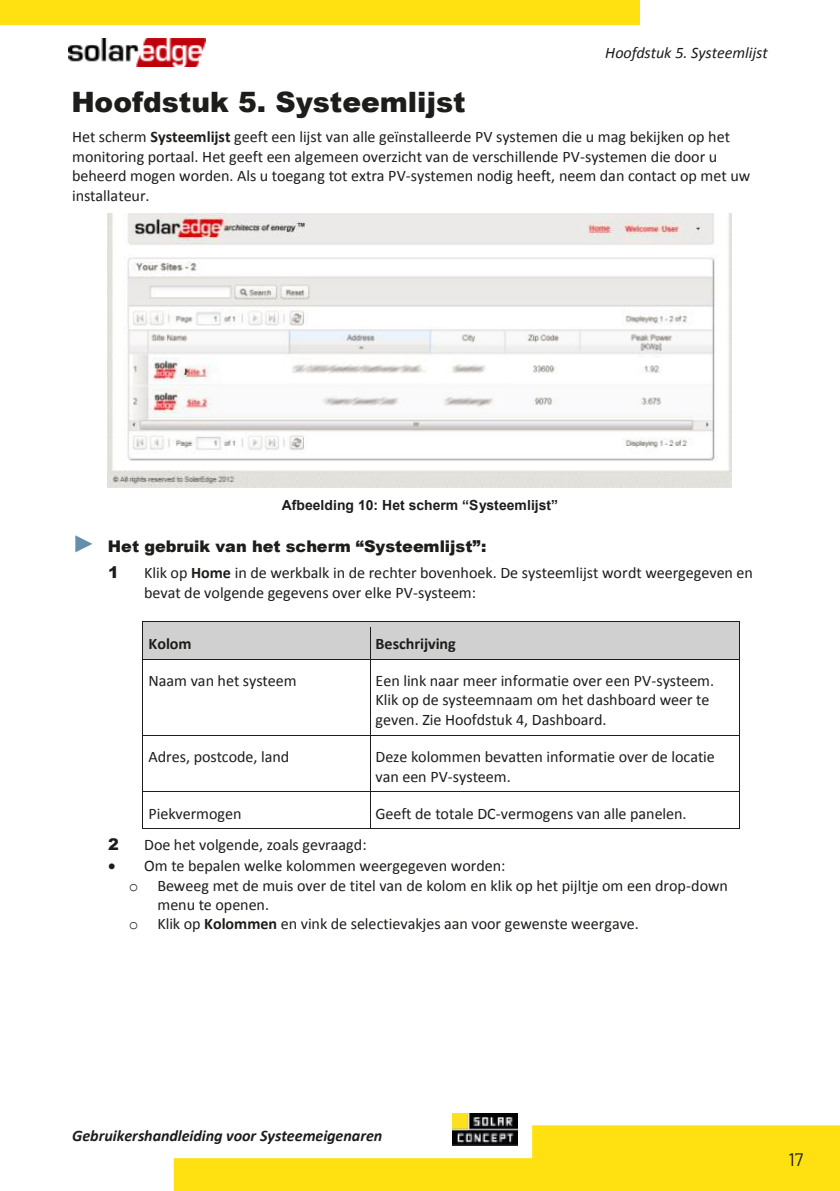
<style>
.page{position:relative;width:840px;height:1191px;background:#fff}
.page>*{position:absolute;margin:0;border:0;box-sizing:border-box;transform-origin:0 0}
.t1{font:900 28px "Arial";color:#1d1d1b}
.t2{font:18px "Barlow";color:#1d1d1b}
.t3{font:16px/19.6px "Calibri";letter-spacing:-.005em;color:#1d1d1b}
.t4{font:italic 700 16px "Calibri";letter-spacing:-.005em;color:#1d1d1b}
.t5{font:900 16px/26.6px "Arial";letter-spacing:-.005em;color:#1d1d1b}
.t6{font:italic 16px "Calibri";letter-spacing:-.005em;color:#1d1d1b}
.t7{font:700 16px "Calibri";color:#1d1d1b}
.t8{font:700 14px "Arial";color:#1d1d1b}
.s1{font-weight:700}
.s2{font-size:24px;color:#648faa}
.s3{font-family:"Courier New"}
</style>
<div class="page">
<img style="left:69px;top:39px;width:136px;height:28px">
<div style="left:143px;top:622px;width:227px;height:37px;background:#d0d0d0"></div>
<div style="left:375px;top:627px;width:358px;height:26px;background:#d0d0d0"></div>
<hr style="left:143px;top:621px;width:226px;height:1px;background:#1d1d1b">
<hr style="left:370px;top:621px;width:368px;height:1px;background:#1d1d1b">
<div style="left:370px;top:622px;width:368px;height:5px;background:#d0d0d0"></div>
<hr style="left:143px;top:627px;width:1px;height:32px;background:#1d1d1b">
<div style="left:370px;top:653px;width:368px;height:6px;background:#d0d0d0"></div>
<hr style="left:369px;top:627px;width:1px;height:32px;background:#1d1d1b">
<hr style="left:738px;top:627px;width:1px;height:32px;background:#1d1d1b">
<hr style="left:143px;top:659px;width:226px;height:1px;background:#1d1d1b">
<hr style="left:370px;top:659px;width:368px;height:1px;background:#1d1d1b">
<hr style="left:143px;top:665px;width:1px;height:70px;background:#1d1d1b">
<hr style="left:369px;top:665px;width:1px;height:70px;background:#1d1d1b">
<hr style="left:738px;top:665px;width:1px;height:70px;background:#1d1d1b">
<hr style="left:143px;top:735px;width:226px;height:1px;background:#1d1d1b">
<hr style="left:370px;top:735px;width:368px;height:1px;background:#1d1d1b">
<hr style="left:143px;top:741px;width:1px;height:50px;background:#1d1d1b">
<hr style="left:369px;top:741px;width:1px;height:50px;background:#1d1d1b">
<hr style="left:738px;top:741px;width:1px;height:50px;background:#1d1d1b">
<hr style="left:143px;top:791px;width:226px;height:1px;background:#1d1d1b">
<hr style="left:370px;top:791px;width:368px;height:1px;background:#1d1d1b">
<hr style="left:143px;top:797px;width:1px;height:31px;background:#1d1d1b">
<hr style="left:143px;top:828px;width:226px;height:1px;background:#1d1d1b">
<hr style="left:369px;top:797px;width:1px;height:31px;background:#1d1d1b">
<hr style="left:370px;top:828px;width:368px;height:1px;background:#1d1d1b">
<hr style="left:738px;top:797px;width:1px;height:31px;background:#1d1d1b">
<img style="left:108px;top:213px;width:623px;height:275px">
<svg style="left:174px;top:1125px;width:665px;height:66px;fill:#ffe111"></svg>
<img style="left:452px;top:1113px;width:65px;height:32px">
<div style="left:0;top:0;width:639px;height:24px;background:#ffe111"></div>
<p class="t6" style="left:605px;top:42px;width:164px">Hoofdstuk 5. Systeemlijst</p>
<h1 class="t1" style="left:71px;top:82px;width:395px">Hoofdstuk 5. Systeemlijst</h1>
<p class="t3" style="left:72px;top:127px;width:679px">Het scherm <span class="s1">Systeemlijst</span> geeft een lijst van alle geïnstalleerde PV systemen die u mag bekijken op het monitoring portaal. Het geeft een algemeen overzicht van de verschillende PV-systemen die door u beheerd mogen worden. Als u toegang tot extra PV-systemen nodig heeft, neem dan contact op met uw installateur.</p>
<p class="t8" style="left:282px;top:495px;width:278px">Afbeelding 10: Het scherm “Systeemlijst”</p>
<p class="t5" style="left:108px;top:532px;width:379px;text-indent:-36px"><span class="s2">►</span> Het gebruik van het scherm “Systeemlijst”:<br>1</p>
<p class="t3" style="left:144px;top:563px;width:610px">Klik op <span class="s1">Home</span> in de werkbalk in de rechter bovenhoek. De systeemlijst wordt weergegeven en bevat de volgende gegevens over elke PV-systeem:</p>
<p class="t7" style="left:148px;top:633px;width:45px">Kolom</p>
<p class="t7" style="left:375px;top:633px;width:82px">Beschrijving</p>
<p class="t3" style="left:148px;top:671px;width:149px">Naam van het systeem</p>
<p class="t3" style="left:375px;top:671px;width:340px">Een link naar meer informatie over een PV-systeem.<br>Klik op de systeemnaam om het dashboard weer te geven. Zie Hoofdstuk 4, Dashboard.</p>
<p class="t3" style="left:148px;top:747px;width:142px">Adres, postcode, land</p>
<p class="t3" style="left:375px;top:747px;width:341px">Deze kolommen bevatten informatie over de locatie van een PV-systeem.</p>
<p class="t3" style="left:148px;top:803px;width:95px">Piekvermogen</p>
<p class="t3" style="left:375px;top:803px;width:312px">Geeft de totale DC-vermogens van alle panelen.</p>
<p class="t5" style="left:108px;top:831px;width:12px">2</p>
<p class="t3" style="left:144px;top:835px;width:224px">Doe het volgende, zoals gevraagd:</p>
<p class="t3" style="left:108px;top:856px;width:398px">• Om te bepalen welke kolommen weergegeven worden:</p>
<p class="t3" style="left:129px;top:875px;width:600px"><span class="s3">o</span> Beweeg met de muis over de titel van de kolom en klik op het pijltje om een drop-down</p>
<p class="t3" style="left:157px;top:895px;width:113px">menu te openen.</p>
<p class="t3" style="left:129px;top:914px;width:511px"><span class="s3">o</span> Klik op <span class="s1">Kolommen</span> en vink de selectievakjes aan voor gewenste weergave.</p>
<p class="t4" style="left:72px;top:1125px;width:312px">Gebruikershandleiding voor Systeemeigenaren</p>
<p class="t2" style="left:788px;top:1146px;width:16px">17</p>
</div>
